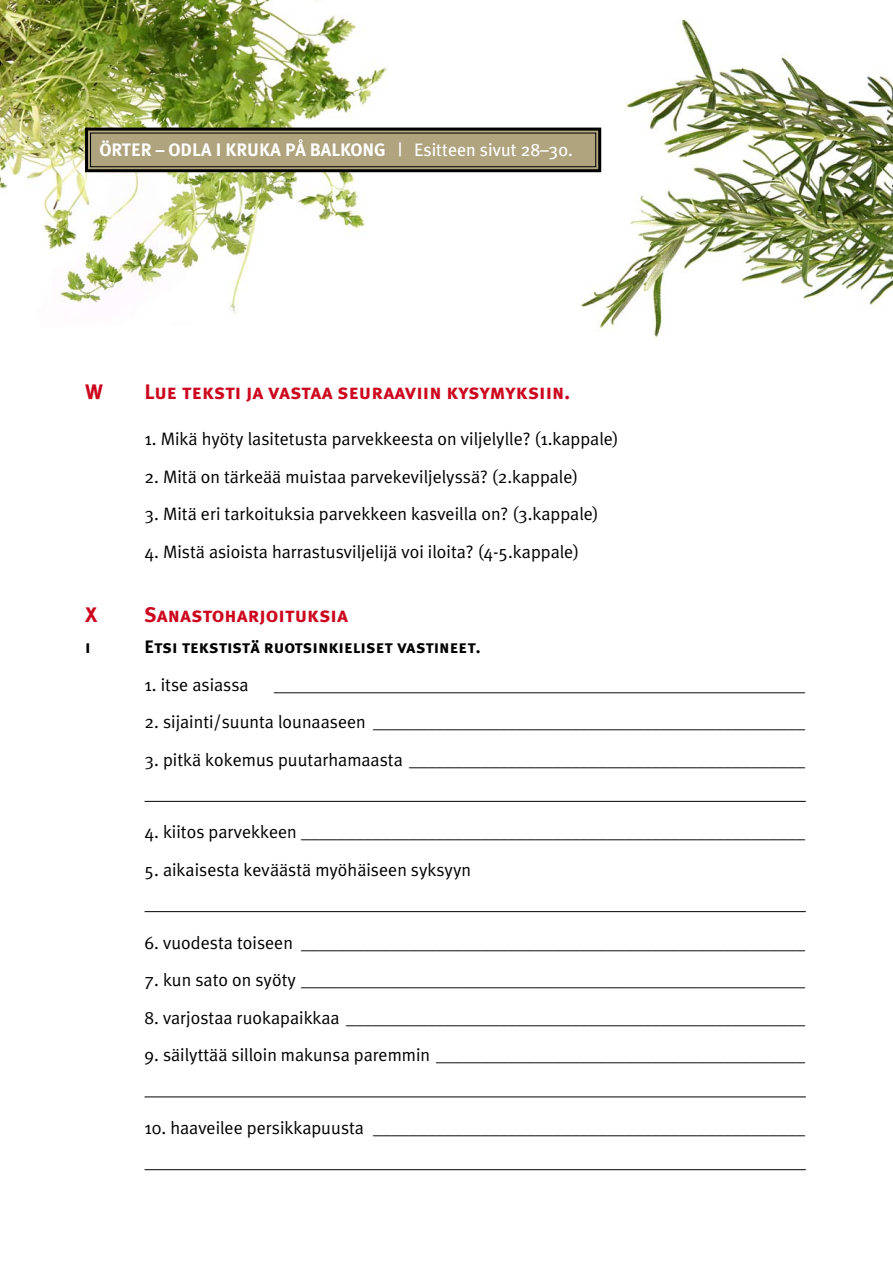
<style>
.page{position:relative;width:893px;height:1263px;background:#fff}
.page>*{position:absolute;margin:0;border:0;box-sizing:border-box;transform-origin:0 0}
.t1{font:21px "Meta Plus Bold Caps";color:#cd071e}
.t2{font:18px "Meta Plus Normal";color:#000}
.t3{font:700 18px "Meta Plus";color:#fff}
.t4{font:18px "Meta Plus Bold Caps";color:#000}
.s1{font-weight:400}
</style>
<div class="page">
<img style="left:0;top:0;width:387px;height:314px">
<img style="left:580px;top:19px;width:313px;height:319px">
<hr style="left:145px;top:801px;width:661px;height:1px;background:#000">
<hr style="left:145px;top:911px;width:661px;height:1px;background:#000">
<hr style="left:145px;top:1096px;width:661px;height:1px;background:#000">
<hr style="left:145px;top:1169px;width:661px;height:1px;background:#000">
<svg style="left:84px;top:126px;width:519px;height:48px;background:#968e6f"></svg>
<div style="left:90px;top:133px;width:506px;height:34px;border:1px solid #000"></div>
<p class="t3" style="left:100px;top:140px;width:475px">ÖRTER – ODLA I KRUKA PÅ BALKONG <span class="s1">| Esitteen sivut 28–30.</span></p>
<p class="t1" style="left:85px;top:380px;width:19px">W</p>
<p class="t1" style="left:145px;top:380px;width:427px">Lue teksti ja vastaa seuraaviin kysymyksiin.</p>
<p class="t2" style="left:145px;top:428px;width:476px">1. Mikä hyöty lasitetusta parvekkeesta on viljelylle? (1.kappale)</p>
<p class="t2" style="left:145px;top:466px;width:435px">2. Mitä on tärkeää muistaa parvekeviljelyssä? (2.kappale)</p>
<p class="t2" style="left:145px;top:503px;width:456px">3. Mitä eri tarkoituksia parvekkeen kasveilla on? (3.kappale)</p>
<p class="t2" style="left:145px;top:541px;width:436px">4. Mistä asioista harrastusviljelijä voi iloita? (4-5.kappale)</p>
<p class="t1" style="left:85px;top:603px;width:14px">X</p>
<p class="t1" style="left:145px;top:603px;width:205px">Sanastoharjoituksia</p>
<p class="t4" style="left:85px;top:636px;width:7px">i</p>
<p class="t4" style="left:145px;top:636px;width:338px">Etsi tekstistä ruotsinkieliset vastineet.</p>
<p class="t2" style="left:145px;top:674px;width:106px">1. itse asiassa</p>
<p class="t2" style="left:274px;top:674px;width:532px">___________________________________________________________</p>
<p class="t2" style="left:145px;top:711px;width:662px">2. sijainti/suunta lounaaseen ________________________________________________</p>
<p class="t2" style="left:145px;top:749px;width:662px">3. pitkä kokemus puutarhamaasta ____________________________________________</p>
<p class="t2" style="left:145px;top:822px;width:662px">4. kiitos parvekkeen ________________________________________________________</p>
<p class="t2" style="left:145px;top:859px;width:328px">5. aikaisesta keväästä myöhäiseen syksyyn</p>
<p class="t2" style="left:145px;top:932px;width:662px">6. vuodesta toiseen ________________________________________________________</p>
<p class="t2" style="left:145px;top:969px;width:662px">7. kun sato on syöty ________________________________________________________</p>
<p class="t2" style="left:145px;top:1007px;width:662px">8. varjostaa ruokapaikkaa ___________________________________________________</p>
<p class="t2" style="left:145px;top:1044px;width:662px">9. säilyttää silloin makunsa paremmin _________________________________________</p>
<p class="t2" style="left:145px;top:1117px;width:662px">10. haaveilee persikkapuusta ________________________________________________</p>
</div>
